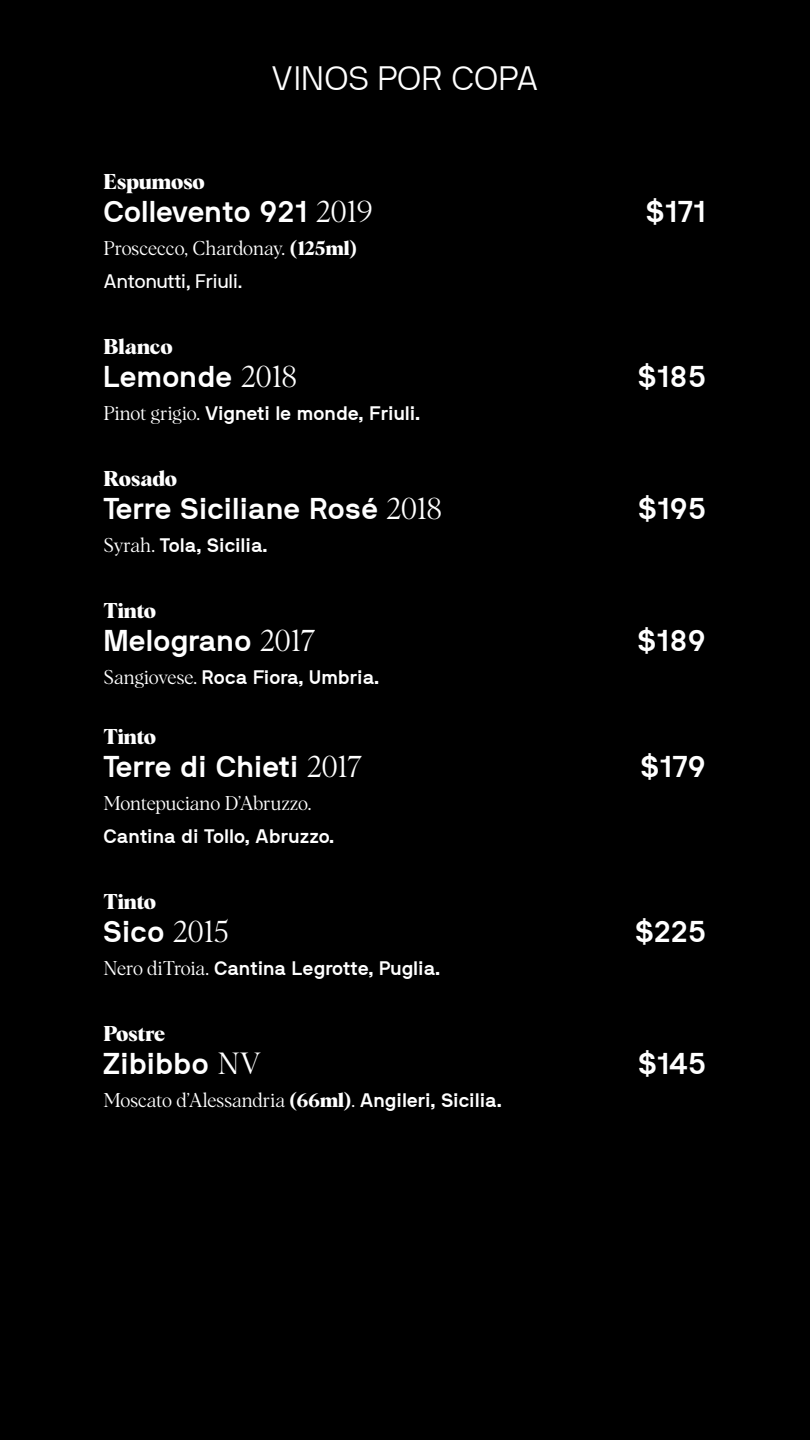
<style>
.page{position:relative;width:810px;height:1440px;background:#000}
.page>*{position:absolute;margin:0;border:0;box-sizing:border-box;transform-origin:0 0}
.t1{font:33.75px "NB International Light Webfont";color:#fff}
.t2{font:30px "NB International Bold Webfont";color:#fff}
.t3{font:700 21px "Albra";letter-spacing:-.01em;color:#fff}
.t4{font:19.5px "NB International Bold Webfont";color:#fff}
.t5{font:300 19.5px "Albra";color:#fff}
.t6{font:19.5px "NB International Regular Webfont";color:#fff}
.s1{font-family:"Albra";font-weight:300}
.s2{font-weight:700}
.s3{font-family:"NB International Bold Webfont";font-weight:400}
</style>
<div class="page">
<h1 class="t1" style="left:271px;top:59px;width:269px">VINOS POR COPA</h1>
<p class="t3" style="left:104px;top:166px;width:103px">Espumoso</p>
<h2 class="t2" style="left:104px;top:195px;width:270px">Collevento 921 <span class="s1">2019</span></h2>
<p class="t5" style="left:104px;top:234px;width:255px">Proscecco, Chardonay. <span class="s2">(125ml)</span></p>
<p class="t6" style="left:104px;top:270px;width:141px">Antonutti, Friuli.</p>
<p class="t3" style="left:104px;top:331px;width:71px">Blanco</p>
<h2 class="t2" style="left:104px;top:360px;width:195px">Lemonde <span class="s1">2018</span></h2>
<p class="t4" style="left:104px;top:402px;width:318px"><span class="s1">Pinot grigio.</span> Vigneti le monde, Friuli.</p>
<p class="t3" style="left:104px;top:463px;width:75px">Rosado</p>
<h2 class="t2" style="left:104px;top:492px;width:340px">Terre Siciliane Rosé <span class="s1">2018</span></h2>
<p class="t4" style="left:104px;top:534px;width:166px"><span class="s1">Syrah.</span> Tola, Sicilia.</p>
<p class="t3" style="left:104px;top:595px;width:54px">Tinto</p>
<h2 class="t2" style="left:104px;top:624px;width:213px">Melograno <span class="s1">2017</span></h2>
<p class="t4" style="left:104px;top:666px;width:278px"><span class="s1">Sangiovese.</span> Roca Fiora, Umbria.</p>
<p class="t3" style="left:104px;top:721px;width:54px">Tinto</p>
<h2 class="t2" style="left:104px;top:750px;width:260px">Terre di Chieti <span class="s1">2017</span></h2>
<p class="t5" style="left:104px;top:789px;width:210px">Montepuciano D’Abruzzo.</p>
<p class="t4" style="left:104px;top:825px;width:233px">Cantina di Tollo, Abruzzo.</p>
<p class="t3" style="left:104px;top:886px;width:54px">Tinto</p>
<h2 class="t2" style="left:104px;top:915px;width:127px">Sico <span class="s1">2015</span></h2>
<p class="t4" style="left:104px;top:957px;width:338px"><span class="s1">Nero diTroia.</span> Cantina Legrotte, Puglia.</p>
<p class="t3" style="left:104px;top:1018px;width:63px">Postre</p>
<h2 class="t2" style="left:104px;top:1047px;width:159px">Zibibbo <span class="s1">NV</span></h2>
<p class="t5" style="left:104px;top:1086px;width:400px">Moscato d’Alessandria <span class="s2">(66ml)</span>. <span class="s3">Angileri, Sicilia.</span></p>
<h2 class="t2" style="left:646px;top:195px;width:62px">$171</h2>
<h2 class="t2" style="left:638px;top:360px;width:70px">$185</h2>
<h2 class="t2" style="left:638px;top:492px;width:70px">$195</h2>
<h2 class="t2" style="left:638px;top:624px;width:70px">$189</h2>
<h2 class="t2" style="left:641px;top:750px;width:67px">$179</h2>
<h2 class="t2" style="left:636px;top:915px;width:72px">$225</h2>
<h2 class="t2" style="left:638px;top:1047px;width:70px">$145</h2>
</div>
